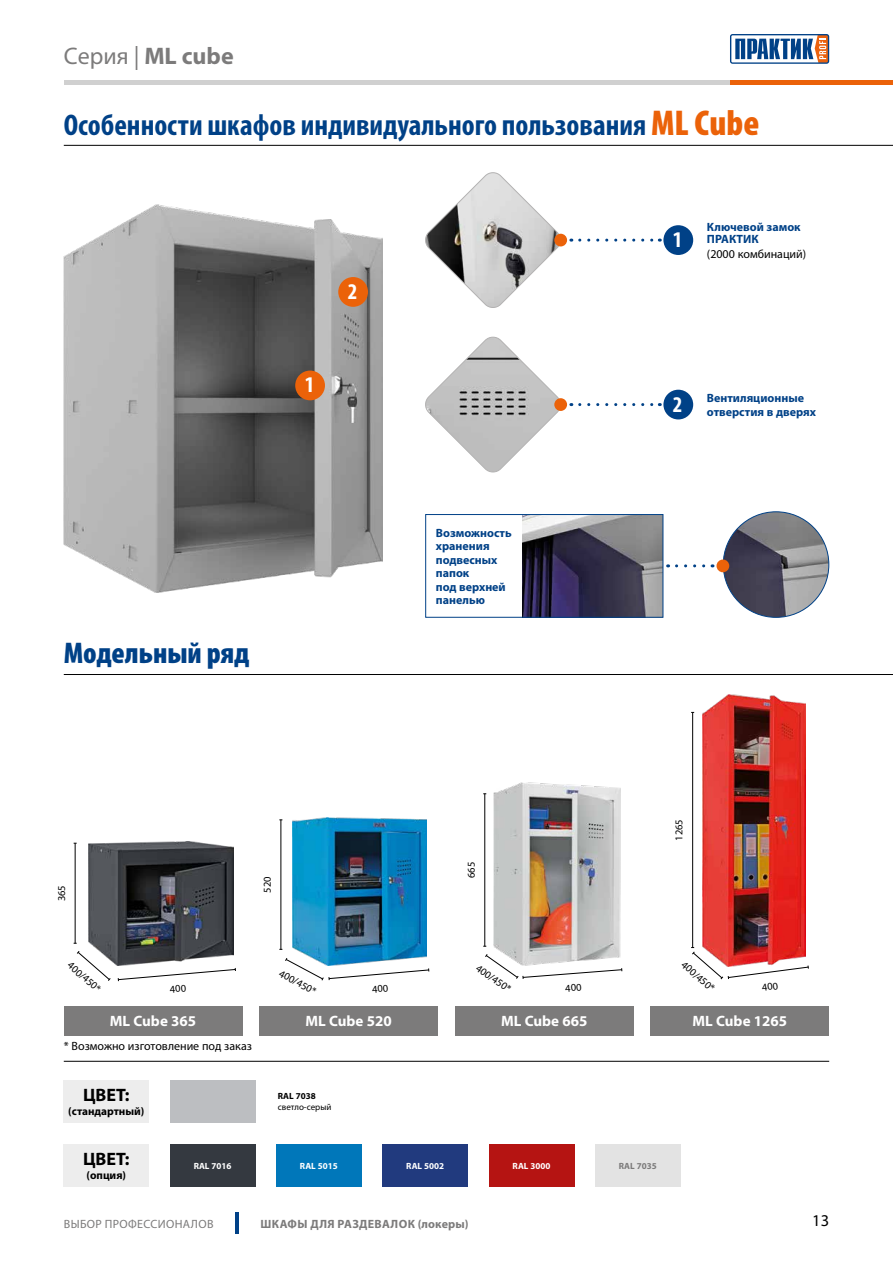
<style>
.page{position:relative;width:893px;height:1263px;background:#fff}
.page>*{position:absolute;margin:0;border:0;box-sizing:border-box;transform-origin:0 0}
.t1{font:700 condensed 30px "Myriad Pro";color:#004187}
.t2{font:900 condensed 30px "Myriad Pro";color:#004187}
.t3{font:24px "Myriad Pro";color:#7c7b7b}
.t4{font:700 condensed 22.5px "Myriad Pro";color:#fff}
.t5{font:700 18px "Myriad Pro";color:#000}
.t6{font:16.5px "Myriad Pro";color:#000}
.t7{font:700 15px "Myriad Pro";color:#fff}
.t8{font:700 12px/13.5px "Myriad Pro";color:#004187}
.t9{font:12px "Myriad Pro";color:#000}
.t10{font:700 12px "Myriad Pro";letter-spacing:.03em;color:#7c7b7b}
.t11{font:12px "Myriad Pro";letter-spacing:.03em;color:#7c7b7b}
.t12{font:700 11.25px "Myriad Pro";color:#000}
.t13{font:10.5px "Myriad Pro";color:#000}
.t14{font:700 9px "Myriad Pro";color:#fff}
.t15{font:9px "Myriad Pro";color:#000}
.t16{font:700 9px "Myriad Pro";color:#000}
.t17{font:700 9px "Myriad Pro";color:#7c7b7b}
.s1{font-weight:700}
.s2{font-weight:900;font-size:36px;color:#eb6209}
</style>
<div class="page">
<hr style="left:235px;top:1213px;width:4px;height:21px;background:#004187">
<img style="left:64px;top:205px;width:319px;height:388px">
<svg style="left:425px;top:172px;width:137px;height:136px"></svg>
<svg style="left:580px;top:239px;width:80px;height:3px"></svg>
<div style="left:554px;top:234px;width:13px;height:12px;background:#eb6209;border-radius:50%"></div>
<div style="left:663px;top:225px;width:30px;height:30px;background:#004187;border-radius:50%"></div>
<svg style="left:425px;top:336px;width:134px;height:137px"></svg>
<svg style="left:580px;top:403px;width:80px;height:3px"></svg>
<div style="left:554px;top:398px;width:13px;height:13px;background:#eb6209;border-radius:50%"></div>
<div style="left:663px;top:390px;width:30px;height:29px;background:#004187;border-radius:50%"></div>
<div style="left:295px;top:371px;width:30px;height:29px;background:#eb6209;border-radius:50%"></div>
<div style="left:338px;top:277px;width:30px;height:30px;background:#eb6209;border-radius:50%"></div>
<div style="left:64px;top:1080px;width:85px;height:43px;background:#ededed"></div>
<div style="left:170px;top:1080px;width:85px;height:43px;background:#bcbec1"></div>
<div style="left:64px;top:1144px;width:85px;height:42px;background:#ededed"></div>
<div style="left:170px;top:1144px;width:85px;height:42px;background:#343940"></div>
<div style="left:276px;top:1144px;width:85px;height:42px;background:#0077ba"></div>
<div style="left:489px;top:1144px;width:85px;height:42px;background:#b51412"></div>
<div style="left:383px;top:1144px;width:85px;height:42px;background:#213a7e"></div>
<div style="left:595px;top:1144px;width:85px;height:42px;background:#e3e3e3"></div>
<hr style="left:64px;top:1061px;width:765px;height:1px;background:#000">
<img style="left:723px;top:512px;width:106px;height:105px;border-radius:53px">
<div style="left:716px;top:559px;width:13px;height:13px;background:#eb6209;border-radius:50%"></div>
<img style="left:522px;top:516px;width:139px;height:100px">
<div style="left:425px;top:514px;width:238px;height:104px;border:1px solid #004187"></div>
<svg style="left:676px;top:564px;width:37px;height:3px"></svg>
<svg style="left:730px;top:34px;width:99px;height:30px"></svg>
<hr style="left:64px;top:81px;width:670px;height:4px;background:#d0d0d0">
<hr style="left:730px;top:81px;width:163px;height:4px;background:#eb6209">
<hr style="left:64px;top:145px;width:829px;height:1px;background:#000">
<div style="left:64px;top:1006px;width:178px;height:29px;background:#7c7b7b"></div>
<div style="left:259px;top:1006px;width:179px;height:29px;background:#7c7b7b"></div>
<div style="left:455px;top:1006px;width:179px;height:29px;background:#7c7b7b"></div>
<div style="left:651px;top:1006px;width:178px;height:29px;background:#7c7b7b"></div>
<img style="left:703px;top:694px;width:103px;height:253px">
<hr style="left:692px;top:712px;width:1px;height:235px;background:#000">
<img style="left:494px;top:783px;width:126px;height:170px">
<hr style="left:484px;top:794px;width:1px;height:152px;background:#000">
<img style="left:293px;top:817px;width:133px;height:140px">
<hr style="left:281px;top:820px;width:1px;height:129px;background:#000">
<img style="left:89px;top:842px;width:145px;height:123px">
<hr style="left:75px;top:843px;width:1px;height:100px;background:#000">
<svg style="left:77px;top:950px;width:34px;height:31px"></svg>
<hr style="left:64px;top:674px;width:829px;height:1px;background:#000">
<svg style="left:485px;top:953px;width:137px;height:26px"></svg>
<svg style="left:691px;top:947px;width:118px;height:33px"></svg>
<svg style="left:285px;top:957px;width:144px;height:24px"></svg>
<svg style="left:118px;top:968px;width:118px;height:14px"></svg>
<h2 class="t3" style="left:64px;top:41px;width:171px">Cерия | <span class="s1">ML cube</span></h2>
<h1 class="t1" style="left:64px;top:106px;width:697px">Особенности шкафов индивидуального пользования <span class="s2">ML Cube</span></h1>
<h3 class="t4" style="left:305px;top:371px;width:11px">1</h3>
<h3 class="t4" style="left:348px;top:277px;width:11px">2</h3>
<h1 class="t2" style="left:64px;top:634px;width:187px">Модельный ряд</h1>
<p class="t8" style="left:436px;top:525px;width:77px">Возможность хранения подвесных папок<br>под верхней панелью</p>
<h3 class="t4" style="left:673px;top:225px;width:11px">1</h3>
<p class="t8" style="left:707px;top:221px;width:95px;line-height:12px">Ключевой замок<br>ПРАКТИК</p>
<p class="t9" style="left:707px;top:246px;width:101px">(2000 комбинаций)</p>
<p class="t8" style="left:673px;top:390px;width:145px;line-height:14.4px;text-indent:34px">Вентиляционные<br><sup>2</sup> отверстия в дверях</p>
<p class="t13" style="left:55px;top:901px;width:18px;rotate:-90deg">365</p>
<p class="t13" style="left:73px;top:959px;width:42px;rotate:41deg">400/450*</p>
<p class="t13" style="left:261px;top:893px;width:18px;rotate:-90deg">520</p>
<p class="t13" style="left:465px;top:878px;width:18px;rotate:-90deg">665</p>
<p class="t13" style="left:673px;top:841px;width:23px;rotate:-90deg">1265</p>
<p class="t13" style="left:283px;top:967px;width:42px;rotate:28deg">400/450*</p>
<p class="t13" style="left:481px;top:961px;width:42px;rotate:35deg">400/450*</p>
<p class="t13" style="left:687px;top:958px;width:42px;rotate:41deg">400/450*</p>
<p class="t7" style="left:110px;top:1011px;width:88px">ML Cube 365</p>
<p class="t7" style="left:306px;top:1011px;width:88px">ML Cube 520</p>
<p class="t7" style="left:501px;top:1011px;width:88px">ML Cube 665</p>
<p class="t7" style="left:693px;top:1011px;width:96px">ML Cube 1265</p>
<p class="t9" style="left:64px;top:1039px;width:190px">* Возможно изготовление под заказ</p>
<h3 class="t5" style="left:83px;top:1083px;width:48px">ЦВЕТ:</h3>
<p class="t12" style="left:68px;top:1104px;width:78px">(стандартный)</p>
<p class="t16" style="left:278px;top:1090px;width:39px">RAL 7038</p>
<p class="t15" style="left:278px;top:1101px;width:55px">светло-серый</p>
<h3 class="t5" style="left:83px;top:1147px;width:48px">ЦВЕТ:</h3>
<p class="t12" style="left:86px;top:1167px;width:41px">(опция)</p>
<p class="t14" style="left:194px;top:1160px;width:39px">RAL 7016</p>
<p class="t14" style="left:300px;top:1160px;width:39px">RAL 5015</p>
<p class="t14" style="left:406px;top:1160px;width:39px">RAL 5002</p>
<p class="t14" style="left:513px;top:1160px;width:39px">RAL 3000</p>
<p class="t17" style="left:619px;top:1160px;width:39px">RAL 7035</p>
<p class="t11" style="left:64px;top:1216px;width:151px">ВЫБОР ПРОФЕССИОНАЛОВ</p>
<p class="t10" style="left:261px;top:1216px;width:210px">ШКАФЫ ДЛЯ РАЗДЕВАЛОК (локеры)</p>
<h3 class="t6" style="left:812px;top:1210px;width:18px">13</h3>
</div>
